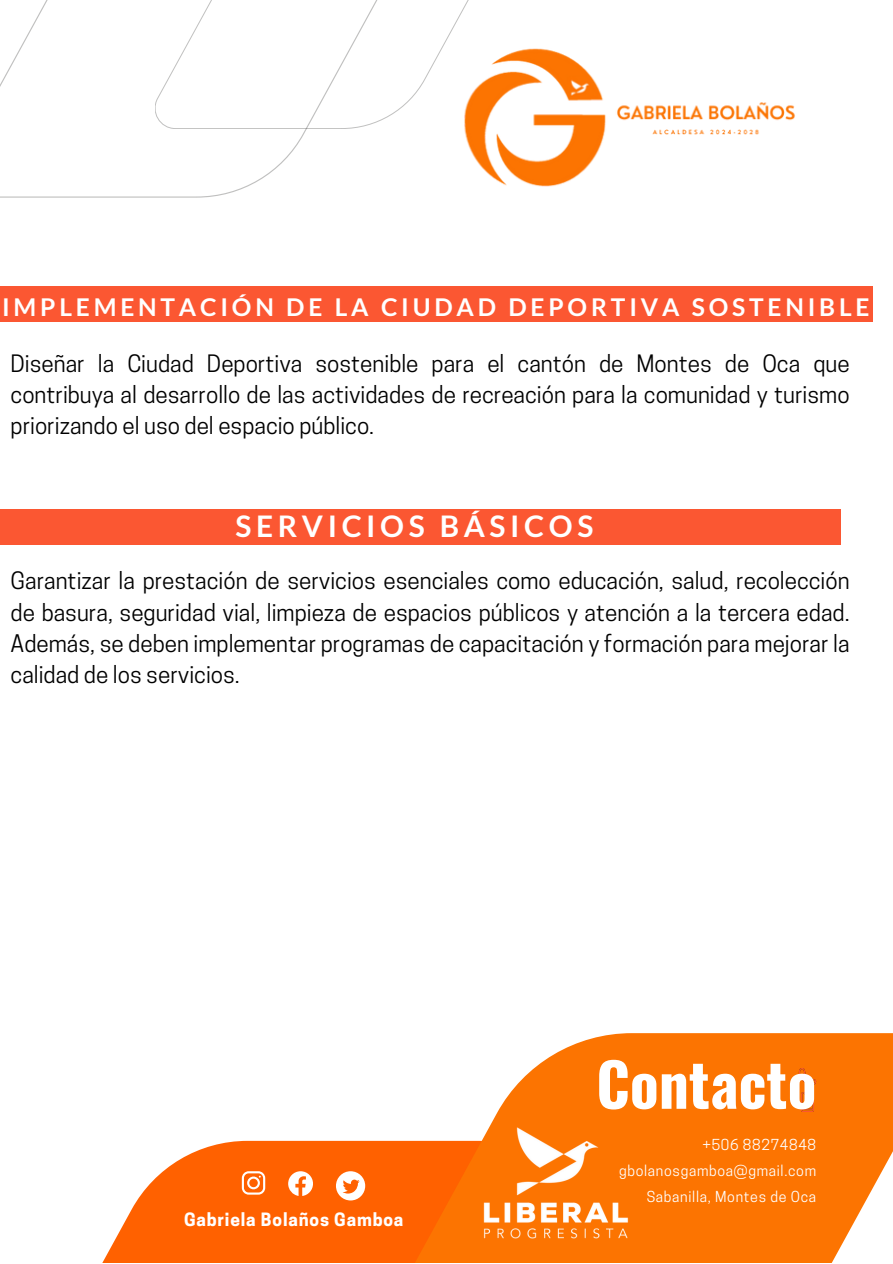
<style>
.page{position:relative;width:893px;height:1264px;background:#fff}
.page>*{position:absolute;margin:0;border:0;box-sizing:border-box;transform-origin:0 0}
.t1{font:700 59.7px "Oswald";color:#fff}
.t2{font:700 29.85px "Lato";letter-spacing:.155em;color:#fff}
.t3{font:700 24.6px "Lato";letter-spacing:.155em;color:#fff}
.t4{font:22.5px/31px "Cooper Hewitt";color:#000;text-align:justify}
.t5{font:700 17.25px "Cooper Hewitt";letter-spacing:.05em;color:#fff}
.t6{font:14.25px "Cooper Hewitt";letter-spacing:.05em;color:#fff}
</style>
<div class="page">
<svg style="left:0;top:0;width:307px;height:197px"></svg>
<svg style="left:155px;top:0;width:291px;height:129px"></svg>
<div style="left:0;top:286px;width:872px;height:36px;background:#fb5732"></div>
<svg style="left:103px;top:1140px;width:191px;height:122px;fill:#ff6100"></svg>
<svg style="left:294px;top:1033px;width:598px;height:229px;fill:#fc7401"></svg>
<img style="left:798px;top:1067px;width:18px;height:18px">
<img style="left:798px;top:1091px;width:18px;height:21px">
<svg style="left:242px;top:1171px;width:23px;height:23px"></svg>
<svg style="left:288px;top:1171px;width:25px;height:24px"></svg>
<svg style="left:336px;top:1171px;width:29px;height:29px"></svg>
<div style="left:0;top:509px;width:840px;height:35px;background:#fb5732"></div>
<img style="left:446px;top:0;width:349px;height:187px">
<img style="left:464px;top:1109px;width:183px;height:148px">
<p class="t3" style="left:2px;top:292px;width:868px">IMPLEMENTACIÓN DE LA CIUDAD DEPORTIVA SOSTENIBLE</p>
<p class="t4" style="left:11px;top:351px;width:840px">Diseñar la Ciudad Deportiva sostenible para el cantón de Montes de Oca que contribuya al desarrollo de las actividades de recreación para la comunidad y turismo priorizando el uso del espacio público.</p>
<p class="t2" style="left:235px;top:508px;width:359px">SERVICIOS BÁSICOS</p>
<p class="t4" style="left:11px;top:568px;width:840px">Garantizar la prestación de servicios esenciales como educación, salud, recolección de basura, seguridad vial, limpieza de espacios públicos y atención a la tercera edad.<br>Además, se deben implementar programas de capacitación y formación para mejorar la calidad de los servicios.</p>
<p class="t1" style="left:596px;top:1037px;width:222px">Contacto</p>
<p class="t5" style="left:184px;top:1213px;width:221px">Gabriela Bolaños Gamboa</p>
<p class="t6" style="left:702px;top:1139px;width:115px">+506 88274848</p>
<p class="t6" style="left:619px;top:1165px;width:199px">gbolanosgamboa@gmail.com</p>
<p class="t6" style="left:646px;top:1191px;width:171px">Sabanilla, Montes de Oca</p>
</div>
